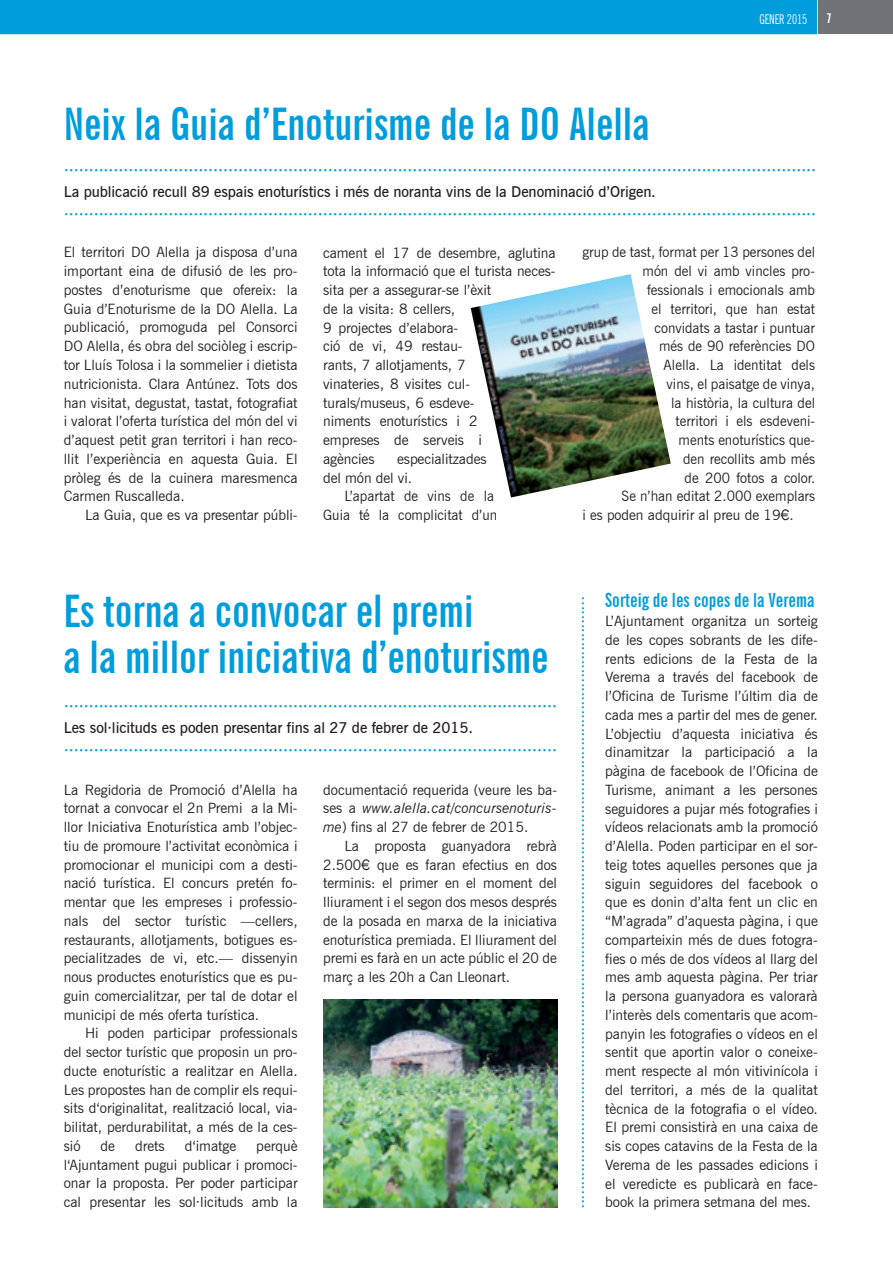
<style>
.page{position:relative;width:893px;height:1263px;background:#fff}
.page>*{position:absolute;margin:0;border:0;box-sizing:border-box;transform-origin:0 0}
.t1{font:700 extra-condensed 45px/46.5px "News Gothic BT";color:#009ddc}
.t2{font:700 extra-condensed 19.5px "News Gothic BT";color:#009ddc}
.t3{font:600 16.5px "News Gothic BT";color:#009ddc}
.t4{font:600 15px "News Gothic BT";color:#009ddc}
.t5{font:600 15px "News Gothic BT";letter-spacing:-.005em;color:#231f20}
.t6{font:14.25px/18.8px "News Gothic BT";color:#231f20;text-align:justify}
.t7{font:extra-condensed 13.5px "News Gothic BT";color:#fff}
.t8{font:700 extra-condensed 13.5px "News Gothic BT";color:#fff}
.s1{font-family:"News Gothic"}
.s2{font-style:italic}
</style>
<div class="page">
<div style="left:818px;top:0;width:75px;height:34px;background:#717275"></div>
<div style="left:0;top:0;width:817px;height:34px;background:#009ddc"></div>
<img style="left:323px;top:999px;width:234px;height:209px">
<img style="left:471px;top:274px;width:200px;height:223px">
<h1 class="t1" style="left:64px;top:101px;width:587px">Neix la Guia d’Enoturisme de la DO Alella</h1>
<p class="t7" style="left:759px;top:11px;width:49px">GENER 2015</p>
<p class="t8" style="left:826px;top:10px;width:7px">7</p>
<p class="t3" style="left:64px;top:160px;width:754px">·······················································································································································</p>
<p class="t5" style="left:64px;top:183px;width:593px">La publicació recull 89 espais enoturístics i més de noranta vins de la Denominació d’Origen.</p>
<p class="t3" style="left:64px;top:204px;width:754px">·······················································································································································</p>
<p class="t6" style="left:64px;top:243px;width:235px">El territori DO Alella ja disposa d’una important eina de difusió de les pro&shy;postes d’enoturisme que ofereix: la Guia d’Enoturisme de la DO Alella. La publicació, promoguda pel Consorci DO Alella, és obra del sociòleg i escrip&shy;tor Lluís Tolosa i la sommelier i dietista nutricionista. Clara Antúnez. Tots dos han visitat, degustat, tastat, fotografiat i valorat l’oferta turística del món del vi d’aquest petit gran territori i han reco&shy;llit l’experiència en aquesta Guia. El pròleg és de la cuinera maresmenca Carmen Ruscalleda.</p>
<p class="t6" style="left:85px;top:505px;width:214px">La Guia, que es va presentar públi-</p>
<p class="t6" style="left:583px;top:243px;width:234px">grup de tast, format per 13 persones del</p>
<p class="t6" style="left:643px;top:262px;width:174px">món del vi amb vincles pro-</p>
<p class="t6" style="left:647px;top:280px;width:169px">fessionals i emocionals amb</p>
<p class="t6" style="left:652px;top:299px;width:165px">el territori, que han estat</p>
<p class="t6" style="left:655px;top:318px;width:162px">convidats a tastar i puntuar</p>
<p class="t6" style="left:659px;top:337px;width:157px">més de 90 referències DO</p>
<p class="t6" style="left:664px;top:355px;width:153px">Alella. La identitat dels</p>
<p class="t6" style="left:667px;top:374px;width:150px">vins, el paisatge de vinya,</p>
<p class="t6" style="left:671px;top:393px;width:145px">la història, la cultura del</p>
<p class="t6" style="left:676px;top:412px;width:141px">territori i els esdeveni-</p>
<p class="t6" style="left:679px;top:430px;width:138px">ments enoturístics que-</p>
<p class="t6" style="left:683px;top:449px;width:133px">den recollits amb més</p>
<p class="t6" style="left:685px;top:468px;width:132px">de 200 fotos a color.</p>
<p class="t6" style="left:622px;top:487px;width:195px">Se n’han editat 2.000 exemplars</p>
<p class="t6" style="left:583px;top:505px;width:213px">i es poden adquirir al preu de 19<span class="s1">€</span>.</p>
<p class="t6" style="left:323px;top:243px;width:234px;text-align:left">cament el 17 de desembre, aglutina tota la informació que el turista neces&shy;sita per a assegurar-se l’èxit<br>de la visita: 8 cellers,<br>9 projectes d’elabora-<br>ció de vi, 49 restau-<br>rants, 7 allotjaments, 7<br>vinateries, 8 visites cul&shy;turals/museus, 6 esdeve-<br>niments enoturístics i 2<br>empreses de serveis i<br>agències</p>
<p class="t6" style="left:323px;top:449px;width:165px;text-indent:74px">especialitzades del món del vi.</p>
<p class="t6" style="left:323px;top:487px;width:175px;text-align:right">L’apartat de vins de la<br>Guia té la complicitat d’un</p>
<h1 class="t1" style="left:63px;top:587px;width:487px">Es torna a convocar el premi<br>a la millor iniciativa d’enoturisme</h1>
<p class="t3" style="left:64px;top:696px;width:495px">···································································································</p>
<p class="t5" style="left:64px;top:719px;width:411px">Les sol·licituds es poden presentar fins al 27 de febrer de 2015.</p>
<p class="t3" style="left:64px;top:740px;width:495px">···································································································</p>
<p class="t6" style="left:64px;top:780px;width:235px">La Regidoria de Promoció d’Alella ha tornat a convocar el 2n Premi a la Mi&shy;llor Iniciativa Enoturística amb l’objec&shy;tiu de promoure l’activitat econòmica i promocionar el municipi com a desti&shy;nació turística. El concurs pretén fo&shy;mentar que les empreses i professio&shy;nals del sector turístic —cellers, restaurants, allotjaments, botigues es&shy;pecialitzades de vi, etc.— dissenyin nous productes enoturístics que es pu&shy;guin comercialitzar, per tal de dotar el municipi de més oferta turística.</p>
<p class="t6" style="left:64px;top:1024px;width:235px;text-indent:21px">Hi poden participar professionals del sector turístic que proposin un pro&shy;ducte enoturístic a realitzar en Alella.<br>Les propostes han de complir els requi&shy;sits d‘originalitat, realització local, via&shy;bilitat, perdurabilitat, a més de la ces&shy;sió</p>
<p class="t6" style="left:323px;top:780px;width:235px">documentació requerida (veure les ba&shy;ses a <span class="s2">www.alella.cat/concursenoturis&shy;me</span>) fins al 27 de febrer de 2015.</p>
<p class="t6" style="left:323px;top:836px;width:235px;text-indent:21px">La proposta guanyadora rebrà 2.500<span class="s1">€</span> que es faran efectius en dos terminis: el primer en el moment del lliurament i el segon dos mesos després de la posada en marxa de la iniciativa enoturística premiada. El lliurament del premi es farà en un acte públic el 20 de març a les 20h a Can Lleonart.</p>
<p class="t6" style="left:64px;top:1136px;width:235px;text-indent:193px">perquè l‘Ajuntament pugui publicar i promoci&shy;onar la proposta. Per poder participar cal presentar les sol·licituds amb la</p>
<p class="t6" style="left:101px;top:1136px;width:16px">de</p>
<p class="t6" style="left:135px;top:1136px;width:31px">drets</p>
<p class="t6" style="left:185px;top:1136px;width:53px">d‘imatge</p>
<p class="t4" style="left:592px;top:596px;width:613px;rotate:90deg">·······································································································································</p>
<h2 class="t2" style="left:605px;top:588px;width:211px">Sorteig de les copes de la Verema</h2>
<p class="t6" style="left:605px;top:611px;width:214px">L’Ajuntament organitza un sorteig de les copes sobrants de les dife&shy;rents edicions de la Festa de la Verema a través del facebook de l’Oficina de Turisme l’últim dia de cada mes a partir del mes de gener.<br>L’objectiu d’aquesta iniciativa és dinamitzar la participació a la pàgina de facebook de l’Oficina de Turisme, animant a les persones seguidores a pujar més fotografies i vídeos relacionats amb la promoció d’Alella. Poden participar en el sor&shy;teig totes aquelles persones que ja siguin seguidores del facebook o que es donin d’alta fent un clic en “M’agrada” d’aquesta pàgina, i que comparteixin més de dues fotogra&shy;fies o més de dos vídeos al llarg del mes amb aquesta pàgina. Per triar la persona guanyadora es valorarà l’interès dels comentaris que acom&shy;panyin les fotografies o vídeos en el sentit que aportin valor o coneixe&shy;ment respecte al món vitivinícola i del territori, a més de la qualitat tècnica de la fotografia o el vídeo.<br>El premi consistirà en una caixa de sis copes catavins de la Festa de la Verema de les passades edicions i el veredicte es publicarà en face&shy;book la primera setmana del mes.</p>
</div>
